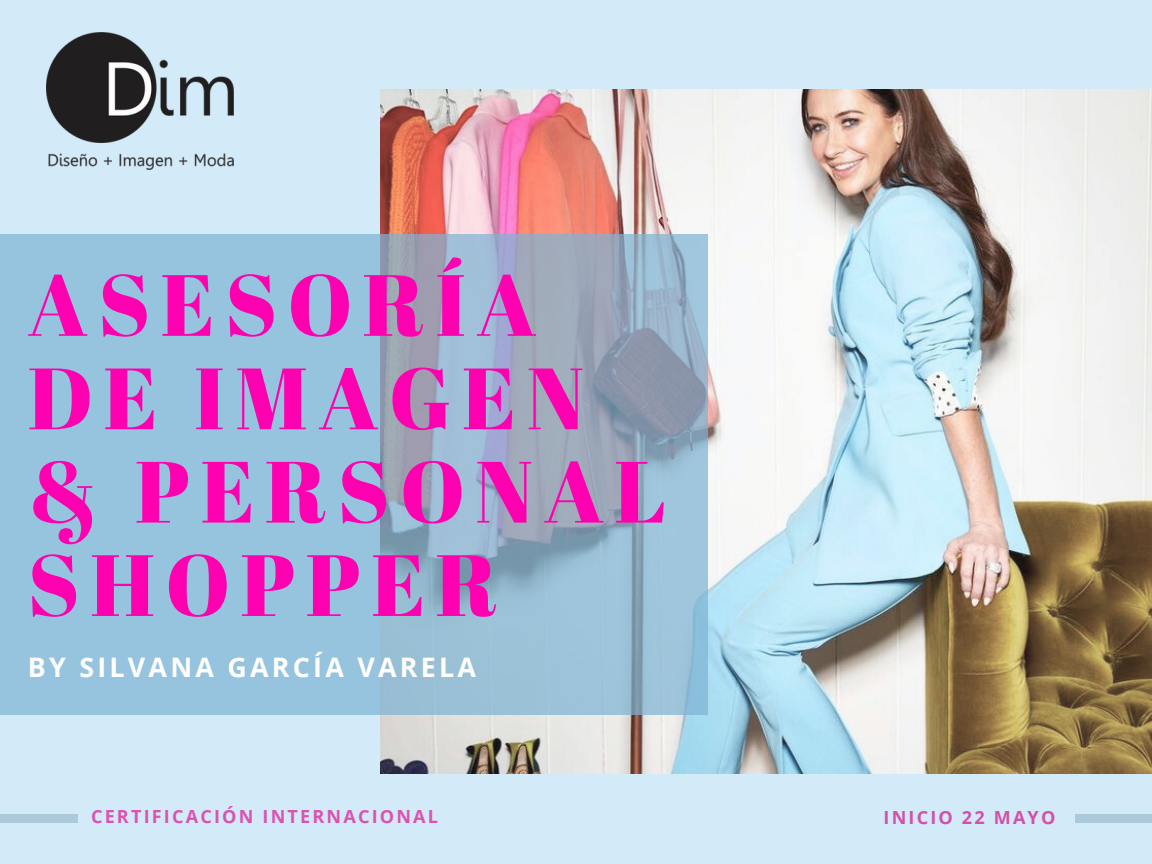
<style>
.page{position:relative;width:1152px;height:864px;background:#d3ebf9}
.page>*{position:absolute;margin:0;border:0;box-sizing:border-box;transform-origin:0 0}
.t1{font:86.7px/93.3px "Abril Fatface";letter-spacing:.12em;color:#ff00b0}
.t2{font:700 26.85px "Open Sans";letter-spacing:.12em;color:#fff}
.t3{font:700 18.15px "Open Sans";letter-spacing:.12em;color:#db53b1}
.t4{font:700 18.15px "Open Sans";letter-spacing:.12em;color:#d350ab}
</style>
<div class="page">
<img style="left:380px;top:90px;width:772px;height:684px">
<svg style="left:0;top:234px;width:708px;height:481px;background:#97bad3"></svg>
<div style="left:0;top:814px;width:78px;height:9px;background:#abcadc"></div>
<div style="left:1076px;top:814px;width:76px;height:9px;background:#abcadc"></div>
<img style="left:46px;top:32px;width:187px;height:138px">
<p class="t1" style="left:28px;top:256px;width:640px">ASESORÍA<br>DE IMAGEN &amp; PERSONAL<br>SHOPPER</p>
<p class="t2" style="left:28px;top:648px;width:450px">BY SILVANA GARCÍA VARELA</p>
<h2 class="t3" style="left:91px;top:804px;width:349px">CERTIFICACIÓN INTERNACIONAL</h2>
<h1 class="t4" style="left:884px;top:804px;width:173px">INICIO 22 MAYO</h1>
</div>
